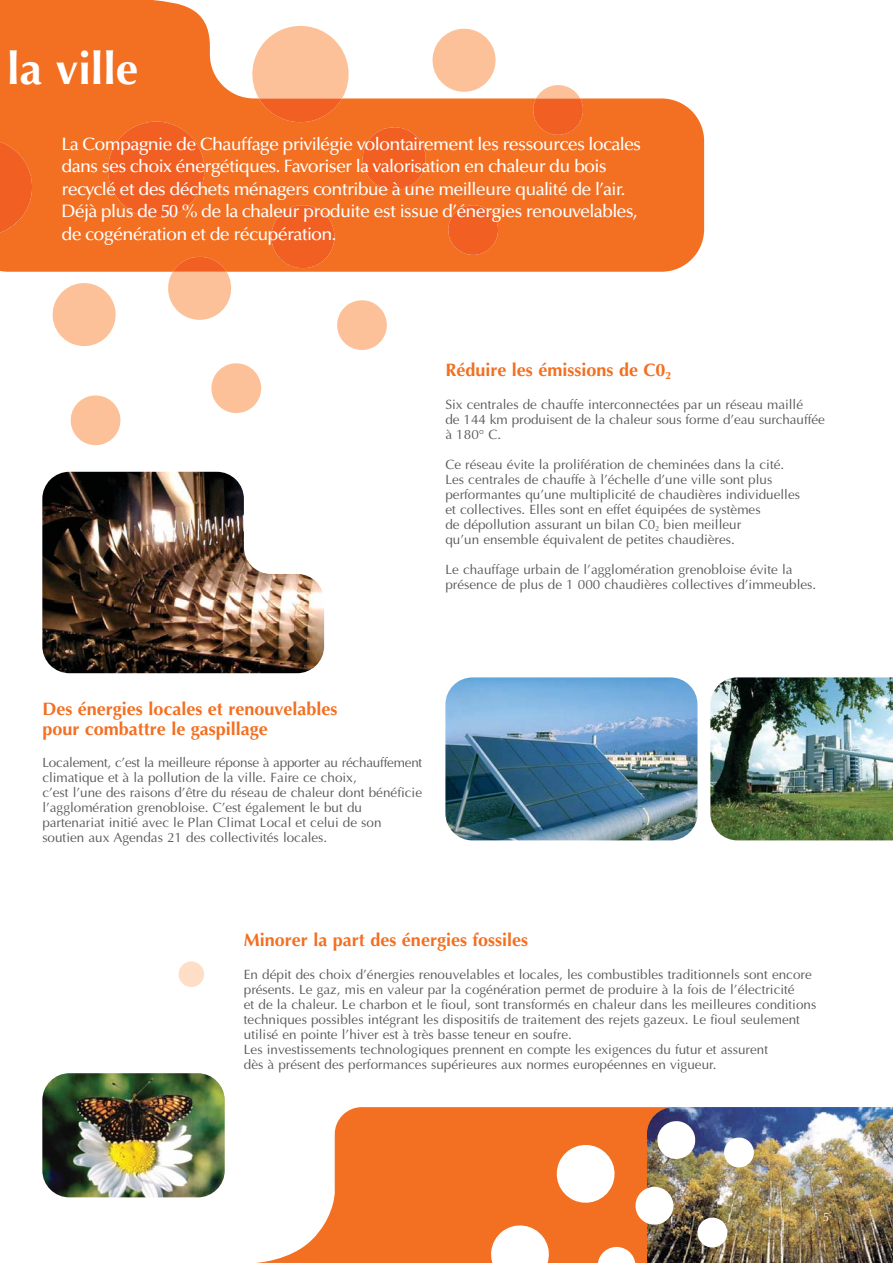
<style>
.page{position:relative;width:893px;height:1263px;background:#fff}
.page>*{position:absolute;margin:0;border:0;box-sizing:border-box;transform-origin:0 0}
.t1{font:700 45px "Optima";color:#fff}
.t2{font:500 18px/22.5px "Optima";letter-spacing:-.04em;color:#fff}
.t3{font:700 18px/19.5px "Optima";color:#f36f21}
.t4{font:13.5px/15px "Optima";color:#58595b}
.t5{font:12px "Optima";color:#fff}
</style>
<div class="page">
<div style="left:335px;top:1107px;width:312px;height:155px;background:#f36f21"></div>
<img style="left:647px;top:1107px;width:245px;height:155px">
<svg style="left:655px;top:1119px;width:42px;height:42px"></svg>
<svg style="left:722px;top:1136px;width:33px;height:33px"></svg>
<svg style="left:595px;top:1245px;width:43px;height:17px"></svg>
<svg style="left:552px;top:1141px;width:66px;height:66px"></svg>
<svg style="left:633px;top:1184px;width:43px;height:43px"></svg>
<svg style="left:695px;top:1216px;width:34px;height:34px"></svg>
<svg style="left:487px;top:1222px;width:65px;height:40px"></svg>
<svg style="left:1px;top:0;width:703px;height:272px;fill:#f36f21"></svg>
<svg style="left:428px;top:24px;width:72px;height:68px"></svg>
<svg style="left:529px;top:82px;width:55px;height:53px"></svg>
<svg style="left:267px;top:201px;width:72px;height:67px;background:#f16523"></svg>
<svg style="left:337px;top:300px;width:50px;height:50px"></svg>
<svg style="left:52px;top:283px;width:64px;height:63px"></svg>
<svg style="left:70px;top:395px;width:51px;height:50px"></svg>
<svg style="left:248px;top:21px;width:105px;height:101px"></svg>
<svg style="left:359px;top:124px;width:70px;height:66px;background:#f16523"></svg>
<svg style="left:445px;top:202px;width:56px;height:53px;background:#f16523"></svg>
<svg style="left:102px;top:115px;width:108px;height:103px;background:#f16522"></svg>
<svg style="left:166px;top:254px;width:69px;height:66px"></svg>
<svg style="left:211px;top:363px;width:51px;height:50px"></svg>
<svg style="left:1px;top:137px;width:34px;height:98px;background:#f16622"></svg>
<img style="left:445px;top:677px;width:252px;height:163px;border-radius:27px">
<img style="left:42px;top:472px;width:282px;height:201px">
<img style="left:42px;top:1073px;width:183px;height:124px;border-radius:27px">
<img style="left:710px;top:677px;width:182px;height:163px">
<div style="left:178px;top:961px;width:26px;height:26px;background:#fedec7;border-radius:50%"></div>
<svg style="left:59px;top:1184px;width:297px;height:79px"></svg>
<h1 class="t1" style="left:7px;top:50px;width:133px">la ville</h1>
<p class="t2" style="left:61px;top:134px;width:581px">La Compagnie de Chauffage privilégie volontairement les ressources locales dans ses choix énergétiques. Favoriser la valorisation en chaleur du bois recyclé et des déchets ménagers contribue à une meilleure qualité de l’air.<br>Déjà plus de 50 % de la chaleur produite est issue d’énergies renouvelables, de cogénération et de récupération.</p>
<h2 class="t3" style="left:445px;top:362px;width:227px">Réduire les émissions de C0<sub>2</sub></h2>
<p class="t4" style="left:445px;top:398px;width:381px">Six centrales de chauffe interconnectées par un réseau maillé<br>de 144 km produisent de la chaleur sous forme d’eau surchauffée à 180° C.</p>
<p class="t4" style="left:445px;top:458px;width:356px">Ce réseau évite la prolifération de cheminées dans la cité.<br>Les centrales de chauffe à l’échelle d’une ville sont plus performantes qu’une multiplicité de chaudières individuelles et collectives. Elles sont en effet équipées de systèmes<br>de dépollution assurant un bilan C0<sub>2</sub> bien meilleur<br>qu’un ensemble équivalent de petites chaudières.</p>
<p class="t4" style="left:445px;top:563px;width:372px">Le chauffage urbain de l’agglomération grenobloise évite la présence de plus de 1 000 chaudières collectives d’immeubles.</p>
<h2 class="t3" style="left:42px;top:701px;width:297px">Des énergies locales et renouvelables pour combattre le gaspillage</h2>
<p class="t4" style="left:42px;top:757px;width:381px">Localement, c’est la meilleure réponse à apporter au réchauffement climatique et à la pollution de la ville. Faire ce choix,<br>c’est l’une des raisons d’être du réseau de chaleur dont bénéficie l’agglomération grenobloise. C’est également le but du partenariat initié avec le Plan Climat Local et celui de son soutien aux Agendas 21 des collectivités locales.</p>
<h2 class="t3" style="left:244px;top:932px;width:286px">Minorer la part des énergies fossiles</h2>
<p class="t4" style="left:244px;top:968px;width:574px">En dépit des choix d’énergies renouvelables et locales, les combustibles traditionnels sont encore présents. Le gaz, mis en valeur par la cogénération permet de produire à la fois de l’électricité<br>et de la chaleur. Le charbon et le fioul, sont transformés en chaleur dans les meilleures conditions techniques possibles intégrant les dispositifs de traitement des rejets gazeux. Le fioul seulement utilisé en pointe l’hiver est à très basse teneur en soufre.<br>Les investissements technologiques prennent en compte les exigences du futur et assurent<br>dès à présent des performances supérieures aux normes européennes en vigueur.</p>
<p class="t5" style="left:822px;top:1212px;width:8px">5</p>
</div>
